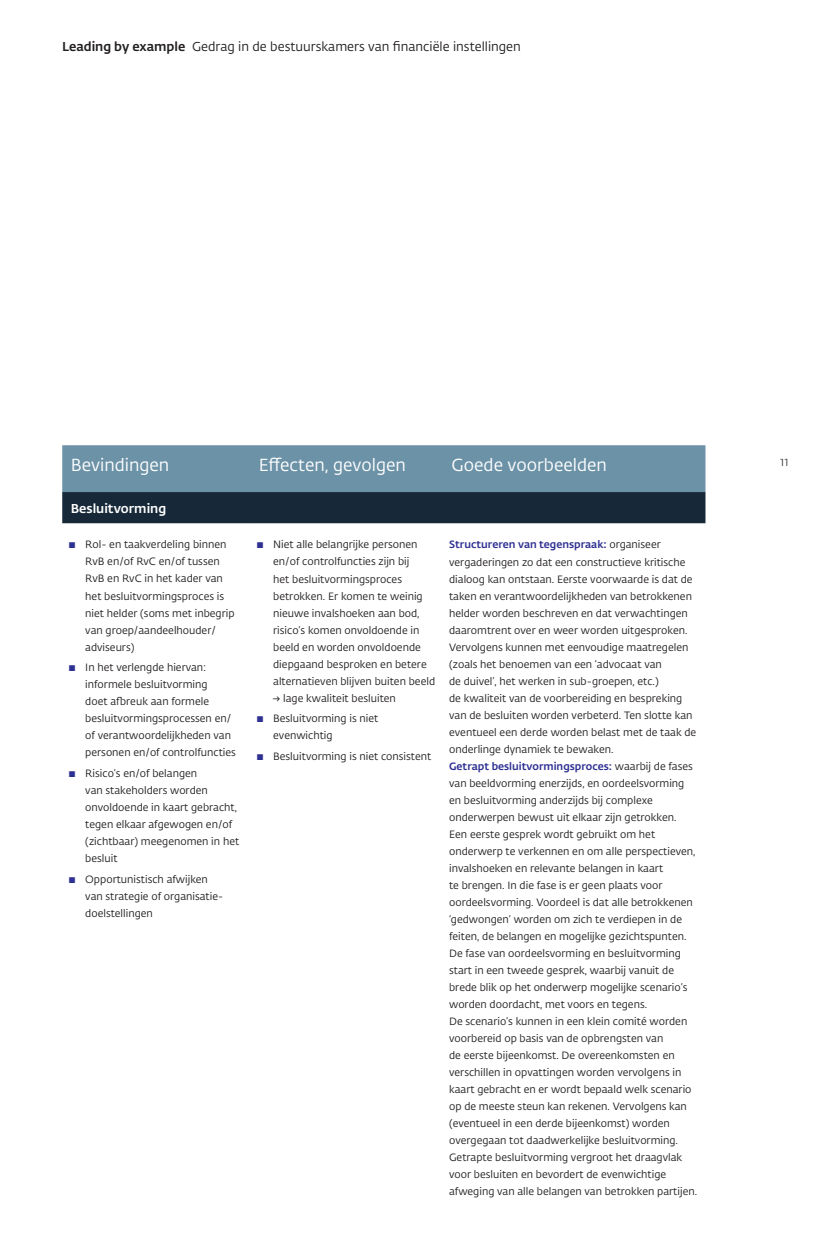
<style>
.page{position:relative;width:830px;height:1244px;background:#fff}
.page>*{position:absolute;margin:0;border:0;box-sizing:border-box;transform-origin:0 0}
.t1{font:17.25px "DNB Fedra";color:#fff}
.t2{font:12.75px "DNB Fedra";color:#231f20}
.t3{font:500 12.75px "DNB Fedra";color:#fff}
.t4{font:300 12.75px "DNB Fedra";color:#231f20}
.t5{font:10.5px/17px "DNB Fedra";color:#231f20}
.s1{font-weight:500}
.s2{color:#2e3092}
.s3{font-weight:500;color:#2e3092}
</style>
<div class="page">
<svg style="left:62px;top:445px;width:643px;height:78px;background:#4a687b"></svg>
<p class="t2" style="left:62px;top:39px;width:460px"><span class="s1">Leading by example</span> Gedrag in de bestuurskamers van financiële instellingen</p>
<h1 class="t1" style="left:258px;top:455px;width:149px">Effecten, gevolgen</h1>
<h1 class="t1" style="left:451px;top:455px;width:157px">Goede voorbeelden</h1>
<h1 class="t1" style="left:71px;top:455px;width:100px">Bevindingen</h1>
<p class="t4" style="left:779px;top:454px;width:10px">11</p>
<p class="t3" style="left:71px;top:500px;width:97px">Besluitvorming</p>
<p class="t5" style="left:85px;top:536px;width:151px;text-indent:-17px"><span class="s2">▪</span> Rol- en taakverdeling binnen<br>RvB en/of RvC en/of tussen<br>RvB en RvC in het kader van het besluitvormingsproces is niet helder (soms met inbegrip van groep/aandeelhouder/ adviseurs)</p>
<p class="t5" style="left:85px;top:659px;width:152px;text-indent:-17px"><span class="s2">▪</span> In het verlengde hiervan: informele besluitvorming<br>doet afbreuk aan formele besluitvormingsprocessen en/ of verantwoordelijkheden van personen en/of controlfuncties</p>
<p class="t5" style="left:85px;top:765px;width:155px;text-indent:-17px"><span class="s2">▪</span> Risico’s en/of belangen<br>van stakeholders worden onvoldoende in kaart gebracht, tegen elkaar afgewogen en/of (zichtbaar) meegenomen in het besluit</p>
<p class="t5" style="left:85px;top:871px;width:137px;text-indent:-17px"><span class="s2">▪</span> Opportunistisch afwijken van strategie of organisatie&shy;doelstellingen</p>
<p class="t5" style="left:273px;top:536px;width:163px;text-indent:-17px"><span class="s2">▪</span> Niet alle belangrijke personen en/of controlfuncties zijn bij<br>het besluitvormingsproces betrokken. Er komen te weinig nieuwe invalshoeken aan bod, risico’s komen onvoldoende in beeld en worden onvoldoende diepgaand besproken en betere alternatieven blijven buiten beeld</p>
<p class="t5" style="left:273px;top:689px;width:124px">→ lage kwaliteit besluiten</p>
<p class="t5" style="left:273px;top:710px;width:107px;text-indent:-17px"><span class="s2">▪</span> Besluitvorming is niet evenwichtig</p>
<p class="t5" style="left:256px;top:748px;width:177px"><span class="s2">▪</span> Besluitvorming is niet consistent</p>
<p class="t5" style="left:449px;top:536px;width:249px"><span class="s3">Structureren van tegenspraak:</span> organiseer vergaderingen zo dat een constructieve kritische dialoog kan ontstaan. Eerste voorwaarde is dat de taken en verantwoordelijkheden van betrokkenen helder worden beschreven en dat verwachtingen daaromtrent over en weer worden uitgesproken.<br>Vervolgens kunnen met eenvoudige maatregelen (zoals het benoemen van een ‘advocaat van<br>de duivel’, het werken in sub-groepen, etc.)<br>de kwaliteit van de voorbereiding en bespreking van de besluiten worden verbeterd. Ten slotte kan eventueel een derde worden belast met de taak de onderlinge dynamiek te bewaken.<br><span class="s3">Getrapt besluitvormingsproces:</span> waarbij de fases van beeldvorming enerzijds, en oordeelsvorming en besluitvorming anderzijds bij complexe onderwerpen bewust uit elkaar zijn getrokken.<br>Een eerste gesprek wordt gebruikt om het onderwerp te verkennen en om alle perspectieven, invalshoeken en relevante belangen in kaart<br>te brengen. In die fase is er geen plaats voor oordeelsvorming. Voordeel is dat alle betrokkenen ‘gedwongen’ worden om zich te verdiepen in de feiten, de belangen en mogelijke gezichtspunten.<br>De fase van oordeelsvorming en besluitvorming start in een tweede gesprek, waarbij vanuit de brede blik op het onderwerp mogelijke scenario’s worden doordacht, met voors en tegens.<br>De scenario’s kunnen in een klein comité worden voorbereid op basis van de opbrengsten van<br>de eerste bijeenkomst. De overeenkomsten en verschillen in opvattingen worden vervolgens in kaart gebracht en er wordt bepaald welk scenario op de meeste steun kan rekenen. Vervolgens kan (eventueel in een derde bijeenkomst) worden overgegaan tot daadwerkelijke besluitvorming.<br>Getrapte besluitvorming vergroot het draagvlak voor besluiten en bevordert de evenwichtige afweging van alle belangen van betrokken partijen.</p>
</div>
